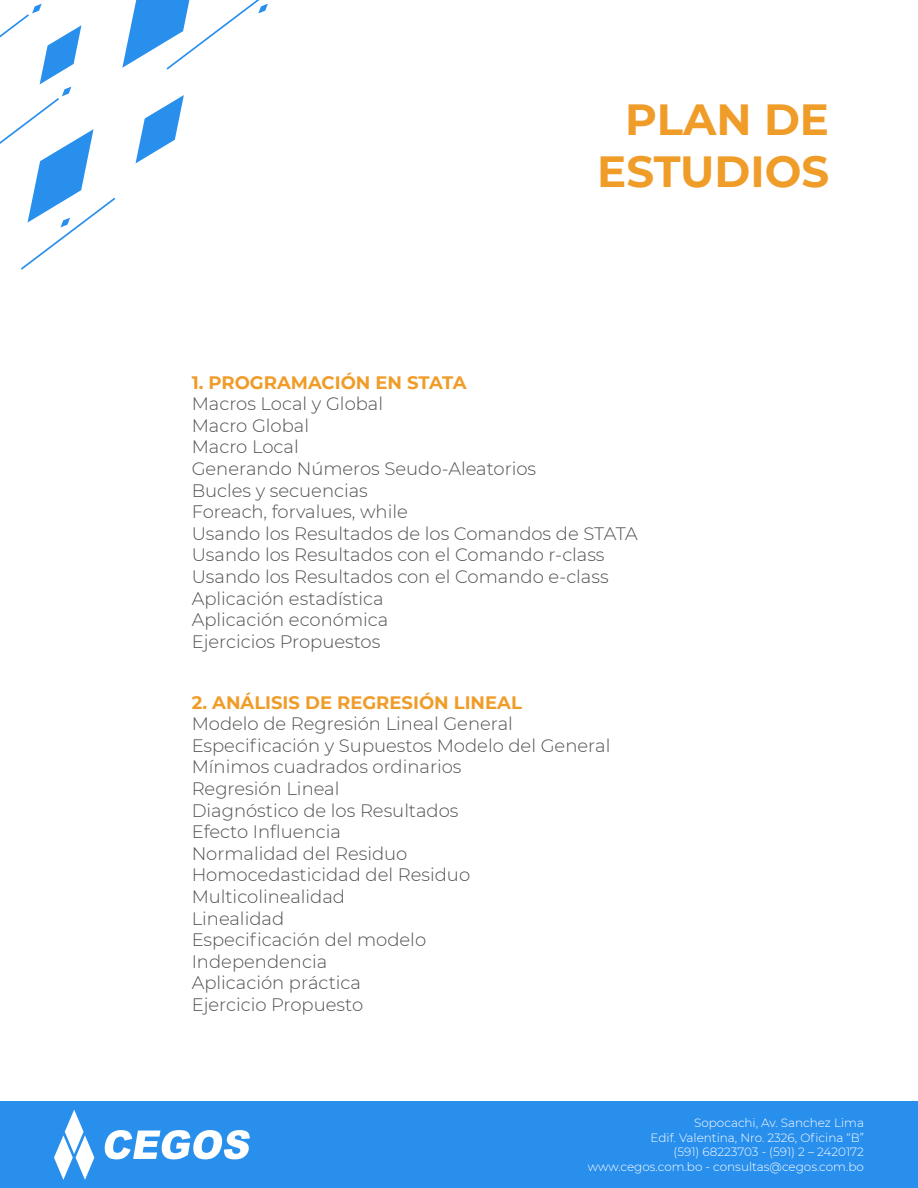
<style>
.page{position:relative;width:918px;height:1188px;background:#fff}
.page>*{position:absolute;margin:0;border:0;box-sizing:border-box;transform-origin:0 0}
.t1{font:700 43.5px "Montserrat";color:#ef9c29}
.t2{font:300 18px "Montserrat";color:#505052}
.t3{font:700 18px "Montserrat";color:#ef9c29}
.t4{font:300 12px "Montserrat";color:#fff}
</style>
<div class="page">
<svg style="left:263px;top:4px;width:5px;height:8px"></svg>
<svg style="left:0;top:0;width:263px;height:270px"></svg>
<div style="left:0;top:1101px;width:918px;height:87px;background:#298fed"></div>
<svg style="left:54px;top:1110px;width:40px;height:70px"></svg>
<svg style="left:104px;top:1130px;width:146px;height:29px"></svg>
<p class="t1" style="left:625px;top:88px;width:205px">PLAN DE</p>
<p class="t1" style="left:597px;top:140px;width:233px">ESTUDIOS</p>
<p class="t3" style="left:192px;top:369px;width:276px">1. PROGRAMACIÓN EN STATA</p>
<p class="t2" style="left:192px;top:392px;width:193px">Macros Local y Global</p>
<p class="t2" style="left:192px;top:413px;width:119px">Macro Global</p>
<p class="t2" style="left:192px;top:435px;width:109px">Macro Local</p>
<p class="t2" style="left:192px;top:456px;width:346px">Generando Números Seudo-Aleatorios</p>
<p class="t2" style="left:192px;top:478px;width:178px">Bucles y secuencias</p>
<p class="t2" style="left:192px;top:500px;width:218px">Foreach, forvalues, while</p>
<p class="t2" style="left:192px;top:521px;width:448px">Usando los Resultados de los Comandos de STATA</p>
<p class="t2" style="left:192px;top:543px;width:414px">Usando los Resultados con el Comando r-class</p>
<p class="t2" style="left:192px;top:564px;width:418px">Usando los Resultados con el Comando e-class</p>
<p class="t2" style="left:192px;top:586px;width:194px">Aplicación estadística</p>
<p class="t2" style="left:192px;top:608px;width:198px">Aplicación económica</p>
<p class="t2" style="left:192px;top:629px;width:190px">Ejercicios Propuestos</p>
<p class="t3" style="left:192px;top:689px;width:332px">2. ANÁLISIS DE REGRESIÓN LINEAL</p>
<p class="t2" style="left:192px;top:712px;width:323px">Modelo de Regresión Lineal General</p>
<p class="t2" style="left:192px;top:733px;width:420px">Especificación y Supuestos Modelo del General</p>
<p class="t2" style="left:192px;top:755px;width:271px">Mínimos cuadrados ordinarios</p>
<p class="t2" style="left:192px;top:776px;width:149px">Regresión Lineal</p>
<p class="t2" style="left:192px;top:798px;width:268px">Diagnóstico de los Resultados</p>
<p class="t2" style="left:192px;top:820px;width:151px">Efecto Influencia</p>
<p class="t2" style="left:192px;top:841px;width:217px">Normalidad del Residuo</p>
<p class="t2" style="left:192px;top:863px;width:280px">Homocedasticidad del Residuo</p>
<p class="t2" style="left:192px;top:884px;width:155px">Multicolinealidad</p>
<p class="t2" style="left:192px;top:906px;width:94px">Linealidad</p>
<p class="t2" style="left:192px;top:928px;width:236px">Especificación del modelo</p>
<p class="t2" style="left:192px;top:949px;width:137px">Independencia</p>
<p class="t2" style="left:192px;top:971px;width:171px">Aplicación práctica</p>
<p class="t2" style="left:192px;top:992px;width:173px">Ejercicio Propuesto</p>
<p class="t4" style="left:694px;top:1115px;width:171px">Sopocachi, Av. Sanchez Lima</p>
<p class="t4" style="left:651px;top:1129px;width:215px">Edif. Valentina, Nro. 2326, Oficina “B”</p>
<p class="t4" style="left:674px;top:1144px;width:192px">(591) 68223703 - (591) 2 – 2420172</p>
<p class="t4" style="left:588px;top:1158px;width:278px">www.cegos.com.bo - consultas@cegos.com.bo</p>
</div>
